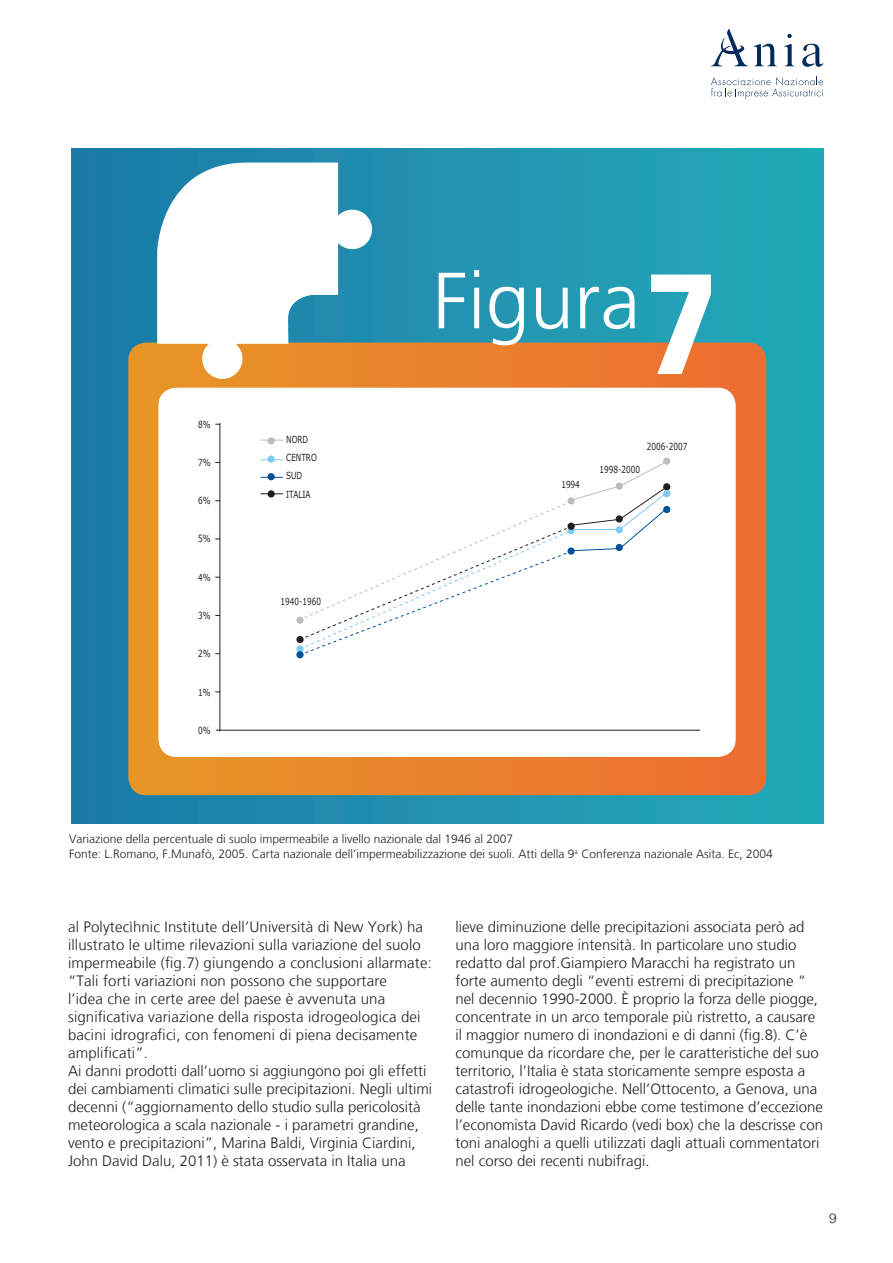
<style>
.page{position:relative;width:893px;height:1263px;background:#fff}
.page>*{position:absolute;margin:0;border:0;box-sizing:border-box;transform-origin:0 0}
.t1{font:300 79.5px "Frutiger LT";color:#fff}
.t2{font:300 15px/18px "Frutiger LT";color:#231f20}
.t3{font:300 13.5px "Helvetica";color:#231f20}
.t4{font:300 12px/15px "Frutiger LT";color:#231f20}
.t5{font:9.75px/18.3px "MS Reference Sans Serif";color:#231f20;scale:.75 1}
.s1{font-weight:900;font-stretch:condensed;font-size:142.5px}
</style>
<div class="page">
<svg style="left:711px;top:29px;width:37px;height:37px"></svg>
<svg style="left:754px;top:44px;width:23px;height:22px"></svg>
<svg style="left:784px;top:34px;width:10px;height:32px"></svg>
<svg style="left:802px;top:44px;width:21px;height:23px"></svg>
<svg style="left:711px;top:77px;width:112px;height:22px"></svg>
<div style="left:71px;top:149px;width:752px;height:675px;background:linear-gradient(to right,#1e7aa7,#24aab7)"></div>
<svg style="left:128px;top:343px;width:638px;height:452px;background:#e7812e"></svg>
<svg style="left:157px;top:163px;width:215px;height:216px"></svg>
<div style="left:158px;top:388px;width:578px;height:369px;background:#fff;border-radius:18px"></div>
<hr style="left:220px;top:423px;width:1px;height:308px;background:#231f20">
<hr style="left:216px;top:730px;width:484px;height:1px;background:#231f20">
<div style="left:296px;top:651px;width:8px;height:7px;background:#015399;border-radius:50%"></div>
<svg style="left:298px;top:463px;width:371px;height:193px"></svg>
<div style="left:567px;top:497px;width:8px;height:7px;background:#bcbdc0;border-radius:50%"></div>
<div style="left:616px;top:482px;width:7px;height:8px;background:#bcbdc0;border-radius:50%"></div>
<div style="left:663px;top:457px;width:7px;height:8px;background:#bcbdc0;border-radius:50%"></div>
<div style="left:663px;top:483px;width:7px;height:7px;background:#231f20;border-radius:50%"></div>
<div style="left:616px;top:515px;width:7px;height:8px;background:#231f20;border-radius:50%"></div>
<div style="left:616px;top:526px;width:7px;height:7px;background:#80caf0;border-radius:50%"></div>
<div style="left:567px;top:527px;width:8px;height:7px;background:#80caf0;border-radius:50%"></div>
<div style="left:567px;top:523px;width:8px;height:7px;background:#231f20;border-radius:50%"></div>
<div style="left:663px;top:490px;width:7px;height:7px;background:#80caf0;border-radius:50%"></div>
<div style="left:663px;top:506px;width:7px;height:7px;background:#015399;border-radius:50%"></div>
<div style="left:616px;top:544px;width:7px;height:7px;background:#015399;border-radius:50%"></div>
<div style="left:567px;top:547px;width:8px;height:8px;background:#015399;border-radius:50%"></div>
<svg style="left:260px;top:440px;width:23px;height:1px"></svg>
<svg style="left:260px;top:459px;width:23px;height:1px"></svg>
<svg style="left:260px;top:477px;width:23px;height:1px"></svg>
<svg style="left:260px;top:493px;width:23px;height:1px"></svg>
<div style="left:268px;top:437px;width:7px;height:7px;background:#bcbdc0;border-radius:50%"></div>
<div style="left:268px;top:490px;width:7px;height:7px;background:#231f20;border-radius:50%"></div>
<div style="left:268px;top:455px;width:7px;height:8px;background:#80caf0;border-radius:50%"></div>
<div style="left:268px;top:473px;width:7px;height:7px;background:#015399;border-radius:50%"></div>
<div style="left:286px;top:435px;width:66px;height:62px;background:#fff"></div>
<div style="left:514px;top:480px;width:66px;height:12px;background:#fff"></div>
<p class="t5" style="left:198px;top:415px;width:18px">8%</p>
<p class="t5" style="left:198px;top:453px;width:18px">7%</p>
<p class="t5" style="left:198px;top:491px;width:18px">6%</p>
<p class="t5" style="left:198px;top:529px;width:18px">5%</p>
<p class="t5" style="left:198px;top:568px;width:18px">4%</p>
<p class="t5" style="left:198px;top:606px;width:18px">3%</p>
<p class="t5" style="left:198px;top:644px;width:18px">2%</p>
<p class="t5" style="left:198px;top:683px;width:18px">1%</p>
<p class="t5" style="left:198px;top:721px;width:18px">0%</p>
<p class="t5" style="left:286px;top:430px;width:42px">NORD<br>CENTRO<br>SUD<br>ITALIA</p>
<p class="t5" style="left:280px;top:592px;width:56px">1940-1960</p>
<h1 class="t1" style="left:433px;top:256px;width:287px">Figura<span class="s1">7</span></h1>
<p class="t5" style="left:647px;top:437px;width:56px">2006-2007</p>
<p class="t5" style="left:561px;top:475px;width:26px">1994</p>
<p class="t5" style="left:599px;top:460px;width:56px">1998-2000</p>
<p class="t4" style="left:69px;top:832px;width:705px">Variazione della percentuale di suolo impermeabile a livello nazionale dal 1946 al 2007<br>Fonte: L.Romano, F.Munafò, 2005. Carta nazionale dell’impermeabilizzazione dei suoli. Atti della 9<sup>a</sup> Conferenza nazionale Asita. Ec, 2004</p>
<p class="t2" style="left:68px;top:918px;width:366px">al Polytecìhnic Institute dell’Università di New York) ha illustrato le ultime rilevazioni sulla variazione del suolo impermeabile (fig.7) giungendo a conclusioni allarmate: “Tali forti variazioni non possono che supportare<br>l’idea che in certe aree del paese è avvenuta una significativa variazione della risposta idrogeologica dei bacini idrografici, con fenomeni di piena decisamente amplificati”.<br>Ai danni prodotti dall’uomo si aggiungono poi gli effetti dei cambiamenti climatici sulle precipitazioni. Negli ultimi decenni (“aggiornamento dello studio sulla pericolosità meteorologica a scala nazionale - i parametri grandine, vento e precipitazioni”, Marina Baldi, Virginia Ciardini, John David Dalu, 2011) è stata osservata in Italia una</p>
<p class="t2" style="left:455px;top:918px;width:369px">lieve diminuzione delle precipitazioni associata però ad una loro maggiore intensità. In particolare uno studio redatto dal prof.Giampiero Maracchi ha registrato un forte aumento degli “eventi estremi di precipitazione “ nel decennio 1990-2000. È proprio la forza delle piogge, concentrate in un arco temporale più ristretto, a causare il maggior numero di inondazioni e di danni (fig.8). C’è comunque da ricordare che, per le caratteristiche del suo territorio, l’Italia è stata storicamente sempre esposta a catastrofi idrogeologiche. Nell’Ottocento, a Genova, una delle tante inondazioni ebbe come testimone d’eccezione l’economista David Ricardo (vedi box) che la descrisse con toni analoghi a quelli utilizzati dagli attuali commentatori nel corso dei recenti nubifragi.</p>
<p class="t3" style="left:829px;top:1208px;width:9px">9</p>
</div>
